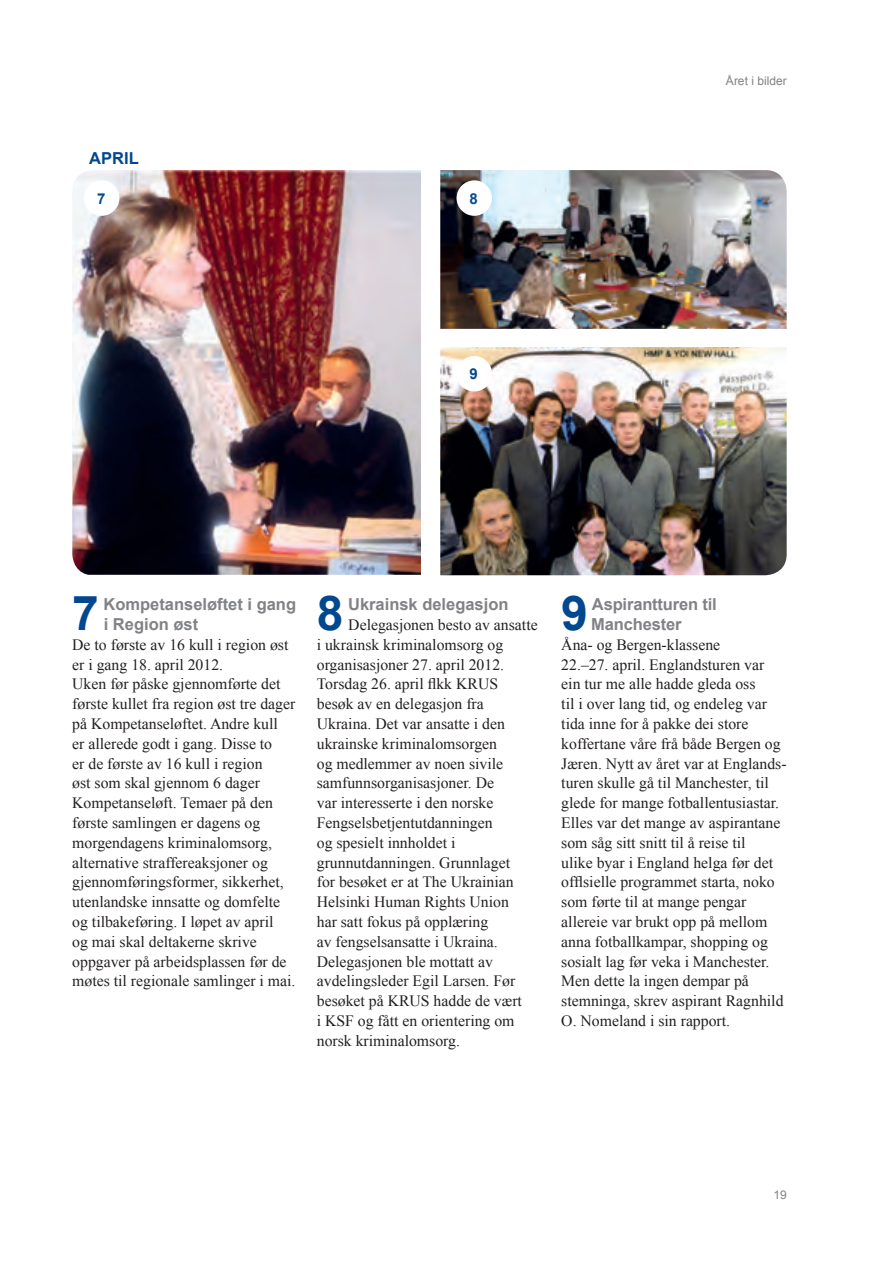
<style>
.page{position:relative;width:893px;height:1263px;background:#fff}
.page>*{position:absolute;margin:0;border:0;box-sizing:border-box;transform-origin:0 0}
.t1{font:700 48px "Arial";color:#01488f}
.t2{font:700 16.5px/19.8px "Arial";color:#808285}
.t3{font:700 16.5px "Arial";color:#01488f}
.t4{font:15.75px/19.8px "Times New Roman";color:#231f20}
.t5{font:700 15px "Arial";color:#01488f}
.t6{font:12px "Arial";color:#808285}
</style>
<div class="page">
<img style="left:440px;top:170px;width:347px;height:159px">
<img style="left:440px;top:347px;width:347px;height:228px">
<img style="left:72px;top:170px;width:349px;height:405px">
<div style="left:457px;top:180px;width:35px;height:36px;background:#fff;border-radius:50%"></div>
<div style="left:84px;top:180px;width:35px;height:36px;background:#fff;border-radius:50%"></div>
<div style="left:457px;top:356px;width:35px;height:35px;background:#fff;border-radius:50%"></div>
<p class="t3" style="left:89px;top:147px;width:51px">APRIL</p>
<p class="t5" style="left:97px;top:188px;width:10px">7</p>
<p class="t5" style="left:470px;top:188px;width:10px">8</p>
<p class="t5" style="left:470px;top:364px;width:10px">9</p>
<p class="t6" style="left:726px;top:73px;width:62px">Året i bilder</p>
<h1 class="t1" style="left:72px;top:581px;width:28px">7</h1>
<p class="t2" style="left:104px;top:595px;width:194px">Kompetanseløftet i gang i Region øst</p>
<p class="t4" style="left:72px;top:634px;width:225px">De to første av 16 kull i region øst er i gang 18. april 2012.<br>Uken før påske gjennomførte det første kullet fra region øst tre dager på Kompetanseløftet. Andre kull<br>er allerede godt i gang. Disse to<br>er de første av 16 kull i region<br>øst som skal gjennom 6 dager<br>Kompetanseløft. Temaer på den første samlingen er dagens og morgendagens kriminalomsorg, alternative straffereaksjoner og gjennomføringsformer, sikkerhet, utenlandske innsatte og domfelte og tilbakeføring. I løpet av april<br>og mai skal deltakerne skrive oppgaver på arbeidsplassen før de møtes til regionale samlinger i mai.</p>
<h1 class="t1" style="left:317px;top:581px;width:28px">8</h1>
<p class="t2" style="left:348px;top:595px;width:162px">Ukrainsk delegasjon</p>
<p class="t4" style="left:317px;top:615px;width:222px;text-indent:32px">Delegasjonen besto av ansatte i ukrainsk kriminalomsorg og organisasjoner 27. april 2012.<br>Torsdag 26. april fikk KRUS besøk av en delegasjon fra<br>Ukraina. Det var ansatte i den ukrainske kriminalomsorgen<br>og medlemmer av noen sivile samfunnsorganisasjoner. De<br>var interesserte i den norske<br>Fengselsbetjentutdanningen<br>og spesielt innholdet i grunnutdanningen. Grunnlaget<br>for besøket er at The Ukrainian<br>Helsinki Human Rights Union<br>har satt fokus på opplæring<br>av fengselsansatte i Ukraina.<br>Delegasjonen ble mottatt av avdelingsleder Egil Larsen. Før besøket på KRUS hadde de vært<br>i KSF og fått en orientering om norsk kriminalomsorg.</p>
<h1 class="t1" style="left:561px;top:581px;width:28px">9</h1>
<p class="t2" style="left:591px;top:595px;width:127px">Aspirantturen til<br>Manchester</p>
<p class="t4" style="left:561px;top:634px;width:226px">Åna- og Bergen-klassene<br>22.–27. april. Englandsturen var ein tur me alle hadde gleda oss<br>til i over lang tid, og endeleg var tida inne for å pakke dei store koffertane våre frå både Bergen og<br>Jæren. Nytt av året var at Englands&shy;turen skulle gå til Manchester, til glede for mange fotballentusiastar.<br>Elles var det mange av aspirantane som såg sitt snitt til å reise til<br>ulike byar i England helga før det offisielle programmet starta, noko som førte til at mange pengar allereie var brukt opp på mellom anna fotballkampar, shopping og sosialt lag før veka i Manchester.<br>Men dette la ingen dempar på stemninga, skrev aspirant Ragnhild<br>O. Nomeland i sin rapport.</p>
<p class="t6" style="left:773px;top:1187px;width:15px">19</p>
</div>
